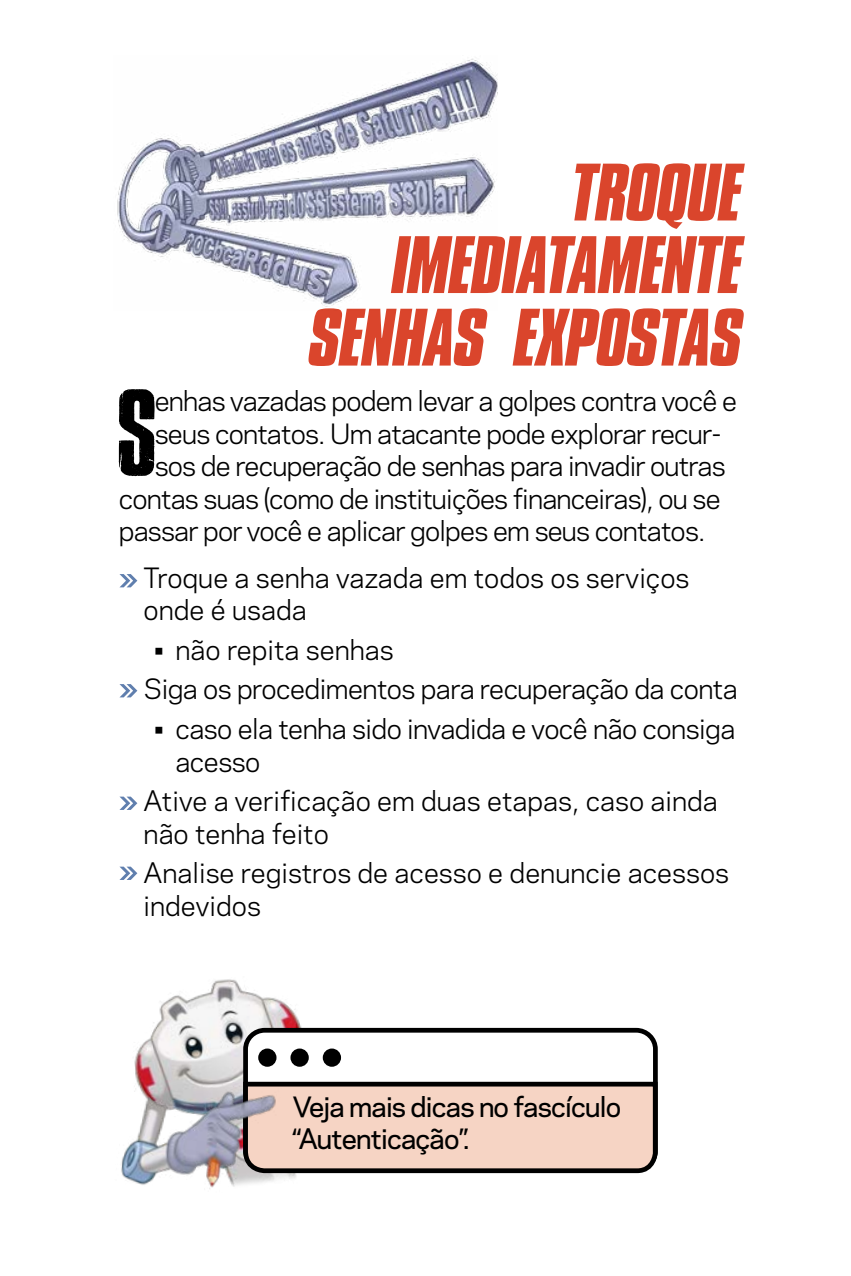
<style>
.page{position:relative;width:851px;height:1276px;background:#fff}
.page>*{position:absolute;margin:0;border:0;box-sizing:border-box;transform-origin:0 0}
.t1{font:103.25px "Cross Town";color:#000}
.t2{font:italic 700 70px/72.5px "Compacta BT";letter-spacing:-.02em;color:#da452c;text-align:right}
.t3{font:26.25px/39.5px "Galaxie Polaris";letter-spacing:-.02em;color:#000}
.t4{font:26.25px/32.5px "Galaxie Polaris";color:#000}
.t5{font:500 26.25px/32.5px "Galaxie Polaris";letter-spacing:-.03em;color:#000}
</style>
<div class="page">
<svg style="left:119px;top:574px;width:18px;height:13px"></svg>
<svg style="left:119px;top:684px;width:18px;height:13px"></svg>
<svg style="left:119px;top:796px;width:18px;height:14px"></svg>
<svg style="left:119px;top:866px;width:18px;height:14px"></svg>
<img style="left:117px;top:58px;width:380px;height:249px">
<div style="left:243px;top:1028px;width:414px;height:144px;border:5px solid #000;border-radius:19px"></div>
<svg style="left:429px;top:1079px;width:229px;height:95px;background:#d9bcaf"></svg>
<img style="left:121px;top:979px;width:308px;height:210px">
<h2 class="t2" style="left:309px;top:157px;width:435px">TROQUE<br>IMEDIATAMENTE<br>SENHAS EXPOSTAS</h2>
<h1 class="t1" style="left:119px;top:389px;width:40px">S</h1>
<p class="t3" style="left:155px;top:380px;width:583px">enhas vazadas podem levar a golpes contra você e</p>
<p class="t3" style="left:155px;top:412px;width:568px">seus contatos. Um atacante pode explorar recur-</p>
<p class="t3" style="left:155px;top:445px;width:572px">sos de recuperação de senhas para invadir outras</p>
<p class="t3" style="left:119px;top:477px;width:603px">contas suas (como de instituições financeiras), ou se</p>
<p class="t3" style="left:119px;top:510px;width:588px">passar por você e aplicar golpes em seus contatos.</p>
<p class="t4" style="left:144px;top:560px;width:547px">Troque a senha vazada em todos os serviços onde é usada</p>
<p class="t3" style="left:144px;top:628px;width:595px;text-indent:11px">• não repita senhas<br>Siga os procedimentos para recuperação da conta</p>
<p class="t3" style="left:175px;top:711px;width:561px;line-height:32.5px;text-indent:-21px">• caso ela tenha sido invadida e você não consiga acesso</p>
<p class="t4" style="left:144px;top:783px;width:575px">Ative a verificação em duas etapas, caso ainda não tenha feito</p>
<p class="t4" style="left:144px;top:855px;width:587px">Analise registros de acesso e denuncie acessos indevidos</p>
<p class="t5" style="left:293px;top:1088px;width:330px">Veja mais dicas no fascículo “Autenticação”.</p>
</div>
